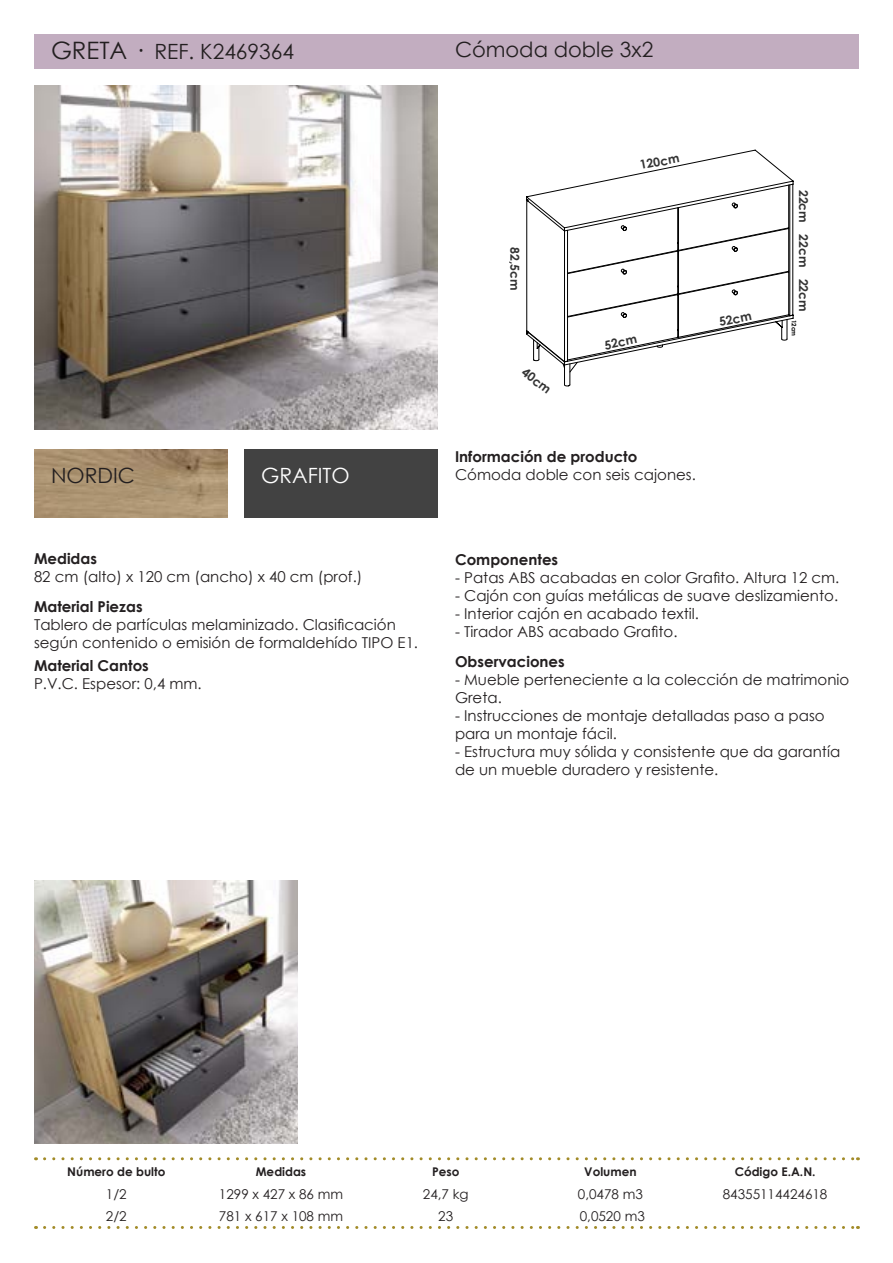
<style>
.page{position:relative;width:893px;height:1263px;background:#fff}
.page>*{position:absolute;margin:0;border:0;box-sizing:border-box;transform-origin:0 0}
.t1{font:21px "Century Gothic";color:#231f20}
.t2{font:21px "Century Gothic";color:#fff}
.t3{font:15px/18px "Century Gothic";color:#231f20}
.t4{font:700 15px "Century Gothic";color:#231f20}
.t5{font:13.5px "Century Gothic";color:#231f20}
.t6{font:700 12.3px "Century Gothic";color:#000}
.t7{font:700 12px "Century Gothic";color:#231f20}
.t8{font:700 6.15px "Century Gothic";color:#000}
.s1{font-size:24px}
</style>
<div class="page">
<img style="left:34px;top:880px;width:264px;height:264px">
<svg style="left:526px;top:149px;width:268px;height:217px"></svg>
<svg style="left:564px;top:184px;width:225px;height:201px"></svg>
<img style="left:34px;top:85px;width:404px;height:344px">
<img style="left:34px;top:450px;width:194px;height:68px">
<div style="left:244px;top:450px;width:194px;height:68px;background:#424242"></div>
<div style="left:34px;top:34px;width:825px;height:34px;background:#c2adc0"></div>
<svg style="left:45px;top:1157px;width:813px;height:3px"></svg>
<svg style="left:45px;top:1226px;width:813px;height:3px"></svg>
<p class="t1" style="left:51px;top:37px;width:245px"><span class="s1">GRETA ·</span> REF. K2469364</p>
<p class="t1" style="left:51px;top:460px;width:85px">NORDIC</p>
<p class="t2" style="left:261px;top:460px;width:90px">GRAFITO</p>
<p class="t4" style="left:34px;top:547px;width:64px">Medidas</p>
<p class="t3" style="left:34px;top:567px;width:330px">82 cm (alto) x 120 cm (ancho) x 40 cm (prof.)</p>
<p class="t4" style="left:34px;top:595px;width:110px">Material Piezas</p>
<p class="t3" style="left:34px;top:615px;width:386px">Tablero de partículas melaminizado. Clasificación según contenido o emisión de formaldehído TIPO E1.</p>
<p class="t4" style="left:34px;top:654px;width:116px">Material Cantos</p>
<p class="t3" style="left:34px;top:674px;width:169px">P.V.C. Espesor: 0,4 mm.</p>
<p class="t1" style="left:455px;top:35px;width:200px">Cómoda doble 3x2</p>
<p class="t6" style="left:638px;top:156px;width:41px;rotate:-11deg">120cm</p>
<p class="t6" style="left:524px;top:247px;width:45px;rotate:90deg">82,5cm</p>
<p class="t6" style="left:529px;top:363px;width:35px;rotate:37deg">40cm</p>
<p class="t6" style="left:603px;top:336px;width:35px;rotate:-12deg">52cm</p>
<p class="t4" style="left:455px;top:445px;width:184px">Información de producto</p>
<p class="t3" style="left:455px;top:465px;width:242px">Cómoda doble con seis cajones.</p>
<p class="t6" style="left:717px;top:313px;width:35px;rotate:-12deg">52cm</p>
<p class="t6" style="left:813px;top:190px;width:35px;rotate:90deg">22cm</p>
<p class="t6" style="left:813px;top:234px;width:35px;rotate:90deg">22cm</p>
<p class="t6" style="left:813px;top:279px;width:35px;rotate:90deg">22cm</p>
<p class="t8" style="left:799px;top:320px;width:18px;rotate:90deg">12cm</p>
<p class="t4" style="left:455px;top:548px;width:105px">Componentes</p>
<p class="t3" style="left:455px;top:569px;width:386px">- Patas ABS acabadas en color Grafito. Altura 12 cm.</p>
<p class="t3" style="left:455px;top:587px;width:385px">- Cajón con guías metálicas de suave deslizamiento.</p>
<p class="t3" style="left:455px;top:605px;width:245px">- Interior cajón en acabado textil.</p>
<p class="t3" style="left:455px;top:623px;width:224px">- Tirador ABS acabado Grafito.</p>
<p class="t4" style="left:455px;top:650px;width:111px">Observaciones</p>
<p class="t3" style="left:455px;top:671px;width:396px">- Mueble perteneciente a la colección de matrimonio<br>Greta.</p>
<p class="t3" style="left:455px;top:707px;width:371px">- Instrucciones de montaje detalladas paso a paso para un montaje fácil.</p>
<p class="t3" style="left:455px;top:743px;width:387px">- Estructura muy sólida y consistente que da garantía de un mueble duradero y resistente.</p>
<p class="t7" style="left:67px;top:1162px;width:100px">Número de bulto</p>
<p class="t7" style="left:256px;top:1162px;width:52px">Medidas</p>
<p class="t7" style="left:432px;top:1162px;width:29px">Peso</p>
<p class="t7" style="left:584px;top:1162px;width:54px">Volumen</p>
<p class="t7" style="left:735px;top:1162px;width:82px">Código E.A.N.</p>
<p class="t5" style="left:106px;top:1184px;width:22px">1/2</p>
<p class="t5" style="left:219px;top:1184px;width:126px">1299 x 427 x 86 mm</p>
<p class="t5" style="left:423px;top:1184px;width:47px">24,7 kg</p>
<p class="t5" style="left:578px;top:1184px;width:67px">0,0478 m3</p>
<p class="t5" style="left:723px;top:1184px;width:106px">84355114424618</p>
<p class="t5" style="left:106px;top:1207px;width:22px">2/2</p>
<p class="t5" style="left:219px;top:1207px;width:126px">781 x 617 x 108 mm</p>
<p class="t5" style="left:438px;top:1207px;width:16px">23</p>
<p class="t5" style="left:580px;top:1207px;width:67px">0,0520 m3</p>
</div>
